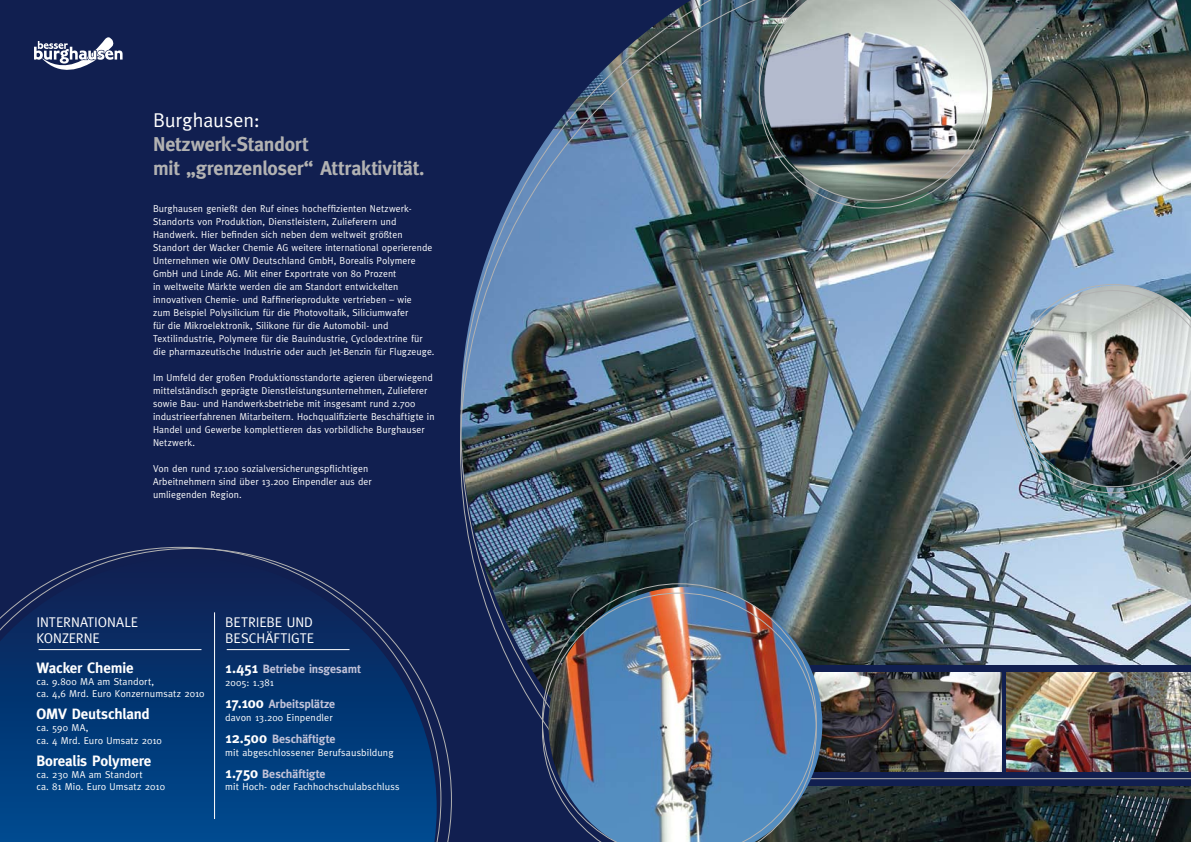
<style>
.page{position:relative;width:1191px;height:842px;background:#111f50}
.page>*{position:absolute;margin:0;border:0;box-sizing:border-box;transform-origin:0 0}
.t1{font:700 20px/24px "Meta";letter-spacing:-.01em;color:#b2b2b2}
.t2{font:20px "Meta";color:#fff}
.t3{font:700 15px "Meta";letter-spacing:-.01em;color:#fff}
.t4{font:14.1px/16.2px "Meta";letter-spacing:-.005em;color:#fff}
.t5{font:700 12px "Meta";letter-spacing:-.005em;color:#c1c2d8}
.t6{font:10px/13px "Meta";letter-spacing:.01em;color:#fff}
.s1{font-size:15px;color:#fff}
</style>
<div class="page">
<img style="left:460px;top:0;width:731px;height:842px">
<img style="left:758px;top:0;width:230px;height:209px">
<svg style="left:34px;top:37px;width:89px;height:33px"></svg>
<img style="left:1011px;top:284px;width:180px;height:209px">
<svg style="left:104px;top:548px;width:348px;height:294px"></svg>
<svg style="left:0;top:558px;width:437px;height:284px"></svg>
<hr style="left:214px;top:612px;width:1px;height:207px;background:#fff">
<hr style="left:39px;top:649px;width:162px;height:1px;background:#fff">
<hr style="left:227px;top:649px;width:122px;height:1px;background:#fff">
<svg style="left:713px;top:665px;width:478px;height:121px"></svg>
<img style="left:1006px;top:672px;width:185px;height:99px">
<img style="left:822px;top:672px;width:179px;height:99px">
<hr style="left:656px;top:778px;width:535px;height:1px;background:#b2b2b2">
<img style="left:542px;top:583px;width:275px;height:259px">
<h1 class="t2" style="left:153px;top:108px;width:108px">Burghausen:</h1>
<h1 class="t1" style="left:153px;top:132px;width:273px">Netzwerk-Standort<br>mit „grenzenloser“ Attraktivität.</h1>
<p class="t6" style="left:153px;top:202px;width:283px">Burghausen genießt den Ruf eines hocheffizienten Netzwerk-Standorts von Produktion, Dienstleistern, Zulieferern und Handwerk. Hier befinden sich neben dem weltweit größten Standort der Wacker Chemie AG weitere international operierende Unternehmen wie OMV Deutschland GmbH, Borealis Polymere GmbH und Linde AG. Mit einer Exportrate von 80 Prozent<br>in weltweite Märkte werden die am Standort entwickelten innovativen Chemie- und Raffinerieprodukte vertrieben – wie<br>zum Beispiel Polysilicium für die Photovoltaik, Siliciumwafer<br>für die Mikroelektronik, Silikone für die Automobil- und Textilindustrie, Polymere für die Bauindustrie, Cyclodextrine für die pharmazeutische Industrie oder auch Jet-Benzin für Flugzeuge.</p>
<p class="t6" style="left:153px;top:371px;width:283px">Im Umfeld der großen Produktionsstandorte agieren überwiegend mittelständisch geprägte Dienstleistungsunternehmen, Zulieferer sowie Bau- und Handwerksbetriebe mit insgesamt rund 2.700 industrieerfahrenen Mitarbeitern. Hochqualifizierte Beschäftigte in Handel und Gewerbe komplettieren das vorbildliche Burghauser<br>N etzwerk.</p>
<p class="t6" style="left:153px;top:462px;width:220px">Von den rund 17.100 sozialversicherungspflichtigen<br>Arbeitnehmern sind über 13.200 Einpendler aus der umliegenden Region.</p>
<h3 class="t4" style="left:36px;top:613px;width:103px">Internationale<br>Konzerne</h3>
<h2 class="t3" style="left:36px;top:659px;width:99px">Wacker Chemie</h2>
<p class="t6" style="left:36px;top:675px;width:170px;line-height:12px">ca. 9.800 MA am Standort,<br>ca. 4,6 Mrd. Euro Konzernumsatz 2010</p>
<h2 class="t3" style="left:36px;top:705px;width:115px">OMV Deutschland</h2>
<p class="t6" style="left:36px;top:721px;width:127px">ca. 590 MA,<br>ca. 4 Mrd. Euro Umsatz 2010</p>
<h2 class="t3" style="left:36px;top:752px;width:116px">Borealis Polymere</h2>
<p class="t6" style="left:36px;top:768px;width:130px;line-height:12px">ca. 230 MA am Standort<br>ca. 81 Mio. Euro Umsatz 2010</p>
<h3 class="t4" style="left:225px;top:613px;width:90px">Betri ebe und<br>Beschäftigte</h3>
<p class="t5" style="left:225px;top:662px;width:137px"><span class="s1">1.451</span> Betriebe insgesamt</p>
<p class="t6" style="left:225px;top:676px;width:50px">2005: 1.381</p>
<p class="t5" style="left:225px;top:697px;width:111px"><span class="s1">17.100</span> Arbeitsplätze</p>
<p class="t6" style="left:225px;top:711px;width:109px">davon 13.200 Einpendler</p>
<p class="t5" style="left:225px;top:732px;width:112px"><span class="s1">12.500</span> Beschäftigte</p>
<p class="t6" style="left:225px;top:746px;width:170px">mit abgeschlossener Berufsausbildung</p>
<p class="t5" style="left:225px;top:767px;width:102px"><span class="s1">1.750</span> Beschäftigte</p>
<p class="t6" style="left:225px;top:780px;width:176px">mit Hoch- oder Fachhochschulabschluss</p>
</div>
